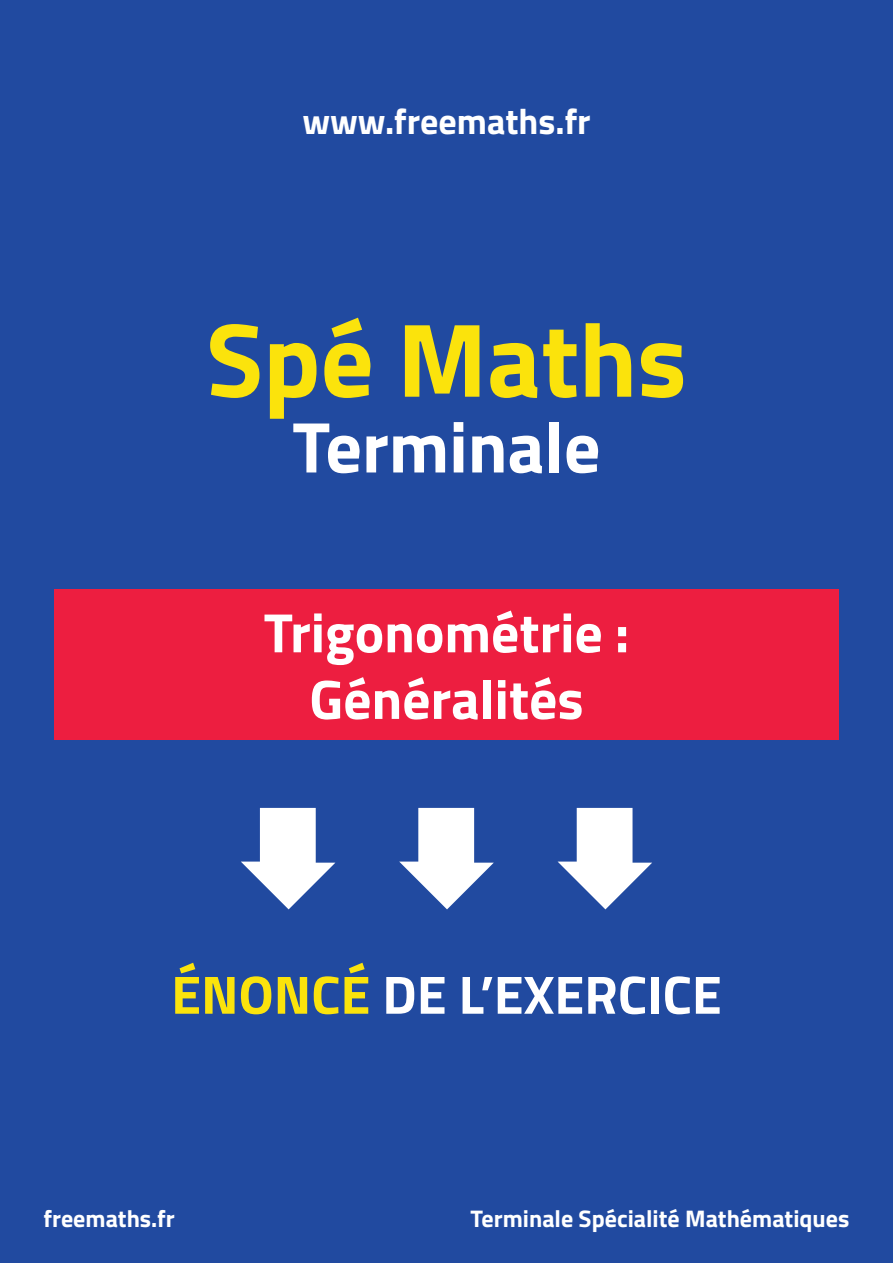
<style>
.page{position:relative;width:893px;height:1263px;background:#214aa0}
.page>*{position:absolute;margin:0;border:0;box-sizing:border-box;transform-origin:0 0}
.t1{font:700 105px "Titillium";color:#fbe30c}
.t2{font:700 72px "Titillium";color:#fff}
.t3{font:700 55.5px/66.6px "Titillium";color:#fff;text-align:center}
.t4{font:700 54px "Titillium";color:#fff}
.t5{font:700 36px "Titillium";color:#fff}
.t6{font:700 24px "Titillium";color:#fff}
.s1{color:#fbe30c}
</style>
<div class="page">
<div style="left:54px;top:589px;width:785px;height:151px;background:#ed1e40"></div>
<svg style="left:241px;top:808px;width:94px;height:101px"></svg>
<svg style="left:399px;top:808px;width:95px;height:101px"></svg>
<svg style="left:558px;top:808px;width:94px;height:101px"></svg>
<h3 class="t5" style="left:302px;top:94px;width:290px">www.freemaths.fr</h3>
<h1 class="t1" style="left:206px;top:280px;width:482px">Spé Maths</h1>
<h2 class="t2" style="left:292px;top:392px;width:310px">Terminale</h2>
<h3 class="t3" style="left:264px;top:597px;width:367px">Trigonométrie :<br>Généralités</h3>
<h3 class="t4" style="left:171px;top:953px;width:552px"><span class="s1">ÉNONCÉ</span> DE L’EXERCICE</h3>
<p class="t6" style="left:44px;top:1200px;width:133px">freemaths.fr</p>
<p class="t6" style="left:471px;top:1200px;width:380px">Terminale Spécialité Mathématiques</p>
</div>
